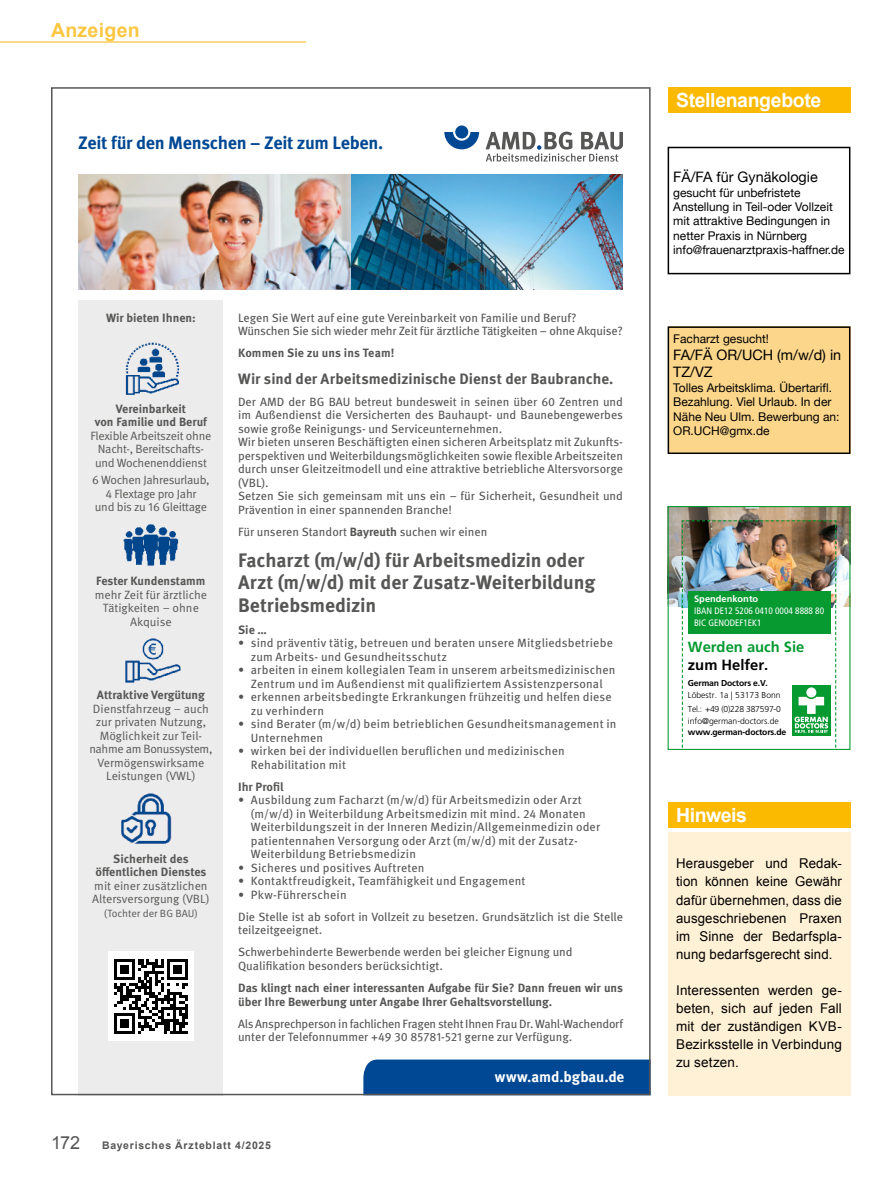
<style>
.page{position:relative;width:893px;height:1191px;background:#fff}
.page>*{position:absolute;margin:0;border:0;box-sizing:border-box;transform-origin:0 0}
.t1{font:700 19.5px/22.5px "Meta Pro";letter-spacing:-.01em;color:#565655}
.t2{font:700 19.5px "Arial";letter-spacing:-.02em;color:#fff}
.t3{font:700 19.5px "Arial";letter-spacing:.015em;color:#fdc742}
.t4{font:700 18px "Meta Pro";letter-spacing:-.02em;color:#004893}
.t5{font:700 15px "Meta Pro";color:#565655}
.t6{font:700 15px "Meta Pro";letter-spacing:-.01em;color:#fff}
.t7{font:700 14.7px "Frutiger";color:#069a31}
.t8{font:700 14.7px "Frutiger";color:#000}
.t9{font:14.4px/17.2px "Helvetica Neue";color:#000}
.t10{font:13.5px/18px "Arial";letter-spacing:.01em;color:#000;text-align:justify}
.t11{font:12px/13.5px "Meta Pro";color:#565655}
.t12{font:12px/13.5px "Meta Pro";letter-spacing:-.01em;color:#565655;text-align:center}
.t13{font:700 12px/13.5px "Meta Pro";color:#565655;text-align:center}
.t14{font:12px/14.4px "Helvetica Neue";color:#000}
.t15{font:12px/13.5px "Meta Pro";letter-spacing:-.02em;color:#565655}
.t16{font:700 10.5px "Arial";letter-spacing:.07em;color:#565655}
.t17{font:10.5px "Meta Pro";color:#565655}
.t18{font:condensed 9.3px/12.1px "Frutiger";color:#fff}
.t19{font:700 9.3px "Frutiger";color:#fff}
.t20{font:300 8.55px/14.4px "Frutiger";color:#000}
.t21{font:700 8.55px "Frutiger";letter-spacing:-.02em;color:#000}
.s1{font-weight:700}
.s2{font-weight:400;font-size:18px}
</style>
<div class="page">
<hr style="left:0;top:41px;width:306px;height:2px;background:#fece5f">
<div style="left:668px;top:87px;width:182px;height:26px;background:#fbb900"></div>
<img style="left:351px;top:174px;width:272px;height:116px">
<div style="left:363px;top:1059px;width:285px;height:33px;background:#004893"></div>
<div style="left:79px;top:300px;width:144px;height:795px;background:#edecec"></div>
<img style="left:125px;top:342px;width:55px;height:53px">
<img style="left:123px;top:524px;width:56px;height:42px">
<img style="left:125px;top:638px;width:56px;height:45px">
<img style="left:121px;top:793px;width:51px;height:51px">
<div style="left:108px;top:951px;width:85px;height:90px;background:#fff"></div>
<svg style="left:114px;top:959px;width:74px;height:74px"></svg>
<svg style="left:444px;top:125px;width:35px;height:24px"></svg>
<svg style="left:486px;top:132px;width:137px;height:30px"></svg>
<img style="left:79px;top:174px;width:272px;height:116px">
<div style="left:668px;top:147px;width:182px;height:127px;border:2px solid #000"></div>
<div style="left:668px;top:326px;width:182px;height:128px;background:#fcd68a"></div>
<div style="left:668px;top:326px;width:182px;height:128px;border:2px solid #000"></div>
<div style="left:668px;top:832px;width:182px;height:263px;background:#fff1d6"></div>
<div style="left:668px;top:802px;width:182px;height:25px;background:#fbb900"></div>
<img style="left:670px;top:508px;width:178px;height:99px">
<img style="left:681px;top:520px;width:156px;height:228px">
<div style="left:688px;top:591px;width:142px;height:42px;background:#069a31"></div>
<div style="left:668px;top:506px;width:182px;height:244px;border:1px solid #069a31"></div>
<h1 class="t3" style="left:51px;top:17px;width:90px">Anzeigen</h1>
<h2 class="t4" style="left:78px;top:131px;width:307px">Zeit für den Menschen – Zeit zum Leben.</h2>
<p class="t13" style="left:106px;top:311px;width:91px">Wir bieten Ihnen:</p>
<p class="t13" style="left:95px;top:402px;width:114px">Vereinbarkeit<br>von Familie und Beruf</p>
<p class="t12" style="left:90px;top:429px;width:122px">Flexible Arbeitszeit ohne<br>Nacht-, Bereitschafts&shy;und Wochenenddienst</p>
<p class="t12" style="left:92px;top:474px;width:119px">6 Wochen Jahresurlaub,<br>4 Flextage pro Jahr<br>und bis zu 16 Gleittage</p>
<p class="t13" style="left:96px;top:574px;width:111px">Fester Kundenstamm</p>
<p class="t12" style="left:95px;top:588px;width:114px">mehr Zeit für ärztliche<br>Tätigkeiten – ohne<br>Akquise</p>
<p class="t13" style="left:97px;top:689px;width:110px">Attraktive Vergütung</p>
<p class="t12" style="left:89px;top:702px;width:125px">Dienstfahrzeug – auch zur privaten Nutzung,<br>Möglichkeit zur Teil&shy;nahme am Bonussystem,<br>Vermögenswirksame<br>Leistungen (VWL)</p>
<p class="t13" style="left:96px;top:852px;width:112px">Sicherheit des öffentlichen Dienstes</p>
<p class="t12" style="left:92px;top:879px;width:119px;text-align:left">mit einer zusätzlichen<br>Altersversorgung (VBL)</p>
<p class="t17" style="left:104px;top:906px;width:96px">(Tochter der BG BAU)</p>
<p class="t11" style="left:238px;top:311px;width:386px">Legen Sie Wert auf eine gute Vereinbarkeit von Familie und Beruf?<br>Wünschen Sie sich wieder mehr Zeit für ärztliche Tätigkeiten – ohne Akquise?</p>
<p class="t13" style="left:238px;top:347px;width:158px">Kommen Sie zu uns ins Team!</p>
<p class="t5" style="left:238px;top:369px;width:377px">Wir sind der Arbeitsmedizinische Dienst der Baubranche.</p>
<p class="t11" style="left:238px;top:395px;width:386px">Der AMD der BG BAU betreut bundesweit in seinen über 60 Zentren und im Außendienst die Versicherten des Bauhaupt- und Baunebengewerbes sowie große Reinigungs- und Serviceunternehmen.<br>Wir bieten unseren Beschäftigten einen sicheren Arbeitsplatz mit Zukunfts&shy;perspektiven und Weiterbildungsmöglichkeiten sowie flexible Arbeitszeiten durch unser Gleitzeitmodell und eine attraktive betriebliche Altersvorsorge (VBL).<br>Setzen Sie sich gemeinsam mit uns ein – für Sicherheit, Gesundheit und Prävention in einer spannenden Branche!</p>
<p class="t11" style="left:238px;top:525px;width:251px">Für unseren Standort <span class="s1">Bayreuth</span> suchen wir einen</p>
<h1 class="t1" style="left:238px;top:549px;width:359px">Facharzt (m/w/d) für Arbeitsmedizin oder<br>Arzt (m/w/d) mit der Zusatz-Weiterbildung<br>Betriebsmedizin</h1>
<p class="t13" style="left:238px;top:623px;width:30px">Sie …</p>
<p class="t11" style="left:251px;top:637px;width:363px;text-indent:-13px">• sind präventiv tätig, betreuen und beraten unsere Mitgliedsbetriebe zum Arbeits- und Gesundheitsschutz</p>
<p class="t11" style="left:238px;top:664px;width:379px;text-align:center">• arbeiten in einem kollegialen Team in unserem arbeitsmedizinischen<br>Zentrum und im Außendienst mit qualifiziertem Assistenzpersonal</p>
<p class="t11" style="left:251px;top:691px;width:362px;text-indent:-13px">• erkennen arbeitsbedingte Erkrankungen frühzeitig und helfen diese zu verhindern</p>
<p class="t11" style="left:251px;top:718px;width:367px;text-indent:-13px">• sind Berater (m/w/d) beim betrieblichen Gesundheitsmanagement in<br>Unternehmen</p>
<p class="t11" style="left:251px;top:745px;width:315px;text-indent:-13px">• wirken bei der individuellen beruflichen und medizinischen<br>Rehabilitation mit</p>
<p class="t13" style="left:238px;top:780px;width:47px">Ihr Profil</p>
<p class="t11" style="left:251px;top:794px;width:351px;text-indent:-13px">• Ausbildung zum Facharzt (m/w/d) für Arbeitsmedizin oder Arzt (m/w/d) in Weiterbildung Arbeitsmedizin mit mind. 24 Monaten Weiterbildungszeit in der Inneren Medizin/Allgemeinmedizin oder patientennahen Versorgung oder Arzt (m/w/d) mit der Zusatz-Weiterbildung Betriebsmedizin</p>
<p class="t11" style="left:238px;top:861px;width:188px">• Sicheres und positives Auftreten</p>
<p class="t11" style="left:238px;top:875px;width:289px">• Kontaktfreudigkeit, Teamfähigkeit und Engagement</p>
<p class="t11" style="left:238px;top:884px;width:386px;line-height:22px">• Pkw-Führerschein<br>Die Stelle ist ab sofort in Vollzeit zu besetzen. Grundsätzlich ist die Stelle</p>
<p class="t11" style="left:238px;top:919px;width:336px;line-height:22px">teilzeitgeeignet.<br>Schwerbehinderte Bewerbende werden bei gleicher Eignung und</p>
<p class="t11" style="left:238px;top:959px;width:207px">Qualifikation besonders berücksichtigt.</p>
<p class="t13" style="left:238px;top:981px;width:386px;text-align:left">Das klingt nach einer interessanten Aufgabe für Sie? Dann freuen wir uns über Ihre Bewerbung unter Angabe Ihrer Gehaltsvorstellung.</p>
<p class="t15" style="left:238px;top:1017px;width:386px">Als Ansprechperson in fachlichen Fragen steht Ihnen Frau Dr. Wahl-Wachendorf unter der Telefonnummer +49 30 85781-521 gerne zur Verfügung.</p>
<p class="t6" style="left:495px;top:1067px;width:131px">www.amd.bgbau.de</p>
<p class="t16" style="left:51px;top:1138px;width:221px"><span class="s2">172</span> Bayerisches Ärzteblatt 4/2025</p>
<h1 class="t2" style="left:676px;top:87px;width:147px">Stellenangebote</h1>
<p class="t9" style="left:673px;top:169px;width:146px">FÄ/FA für Gynäkologie</p>
<p class="t14" style="left:673px;top:186px;width:173px">gesucht für unbefristete<br>Anstellung in Teil-oder Vollzeit mit attraktive Bedingungen in netter Praxis in Nürnberg info@frauenarztpraxis-haffner.de</p>
<p class="t14" style="left:673px;top:332px;width:97px">Facharzt gesucht!</p>
<p class="t9" style="left:673px;top:347px;width:169px">FA/FÄ OR/UCH (m/w/d) in<br>TZ/VZ</p>
<p class="t14" style="left:673px;top:381px;width:168px">Tolles Arbeitsklima. Übertarifl.<br>Bezahlung. Viel Urlaub. In der<br>Nähe Neu Ulm. Bewerbung an:<br>OR.UCH@gmx.de</p>
<p class="t19" style="left:694px;top:593px;width:66px">Spendenkonto</p>
<p class="t18" style="left:694px;top:605px;width:132px">IBAN DE12 5206 0410 0004 8888 80<br>BIC GENODEF1EK1</p>
<p class="t7" style="left:688px;top:638px;width:118px">Werden auch Sie</p>
<p class="t8" style="left:688px;top:656px;width:82px">zum Helfer.</p>
<p class="t21" style="left:688px;top:678px;width:82px">German Doctors e.V.</p>
<p class="t20" style="left:688px;top:688px;width:95px">Löbestr. 1a | 53173 Bonn<br>Tel.: +49 (0)228 387597-0</p>
<p class="t20" style="left:688px;top:713px;width:92px">info@german-doctors.de</p>
<p class="t21" style="left:688px;top:727px;width:100px">www.german-doctors.de</p>
<h1 class="t2" style="left:676px;top:802px;width:72px">Hinweis</h1>
<p class="t10" style="left:676px;top:855px;width:167px">Herausgeber und Redak&shy;tion können keine Gewähr dafür übernehmen, dass die ausgeschriebenen Praxen im Sinne der Bedarfspla&shy;nung bedarfsgerecht sind.</p>
<p class="t10" style="left:676px;top:981px;width:167px">Interessenten werden ge&shy;beten, sich auf jeden Fall mit der zuständigen KVB-Bezirksstelle in Verbindung zu setzen.</p>
</div>
